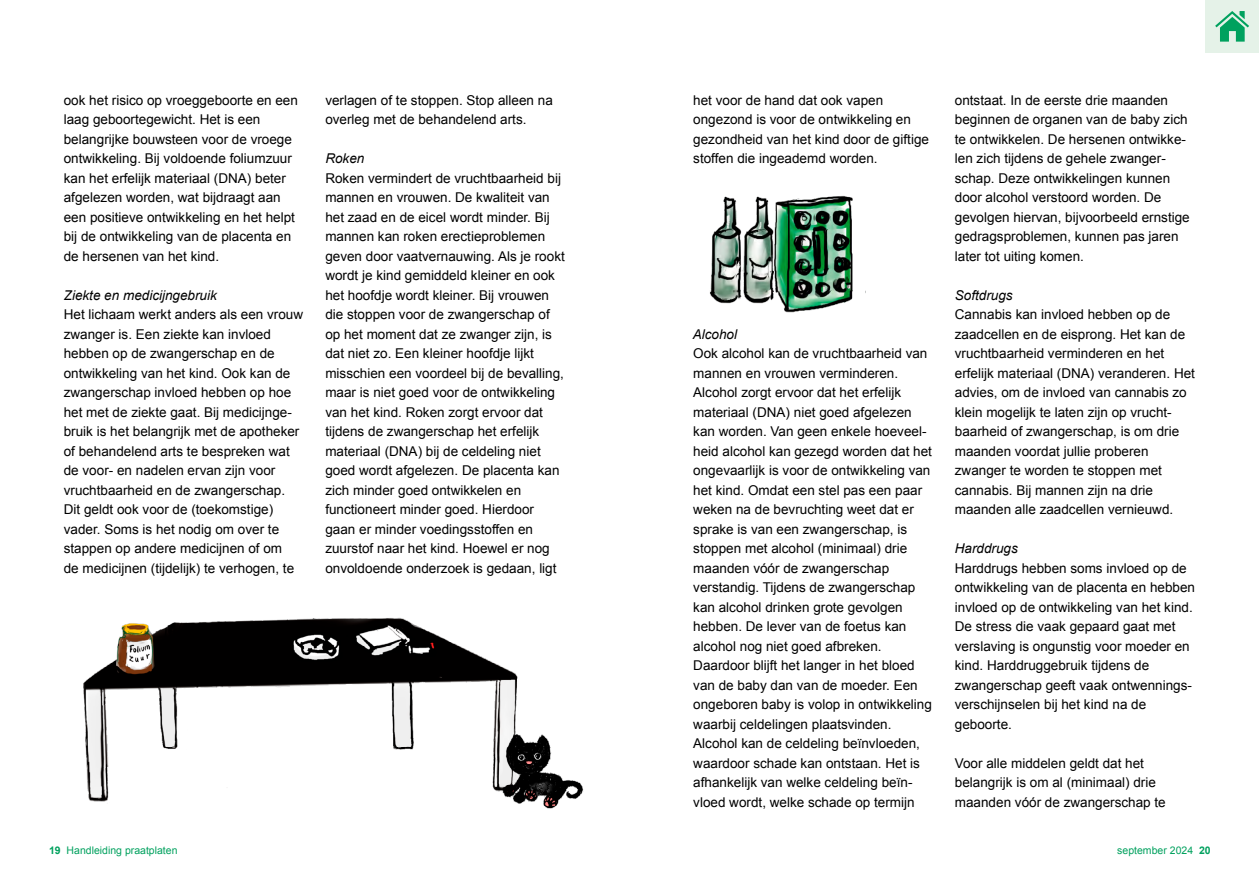
<style>
.page{position:relative;width:1259px;height:893px;background:#fff}
.page>*{position:absolute;margin:0;border:0;box-sizing:border-box;transform-origin:0 0}
.Body_tekst{font:13.5px/19.5px "Arial";color:#000}
.Body_tekst-2{font:italic 13.5px "Arial";color:#000}
.t1{font:10.5px "Arial";color:#00a15e}
.s1{font-weight:700}
</style>
<div class="page">
<img style="left:710px;top:195px;width:143px;height:118px">
<div style="left:1205px;top:0;width:54px;height:53px;background:#e5f2e8"></div>
<svg style="left:1215px;top:11px;width:34px;height:31px"></svg>
<img style="left:83px;top:618px;width:501px;height:191px">
<p class="Body_tekst" style="left:64px;top:90px;width:236px">ook het risico op vroeggeboorte en een laag geboortegewicht. Het is een belangrijke bouwsteen voor de vroege ontwikkeling. Bij voldoende foliumzuur kan het erfelijk materiaal (DNA) beter afgelezen worden, wat bijdraagt aan een positieve ontwikkeling en het helpt bij de ontwikkeling van de placenta en de hersenen van het kind.</p>
<p class="Body_tekst-2" style="left:64px;top:286px;width:155px">Ziekte en medicijngebruik</p>
<p class="Body_tekst" style="left:64px;top:305px;width:241px">Het lichaam werkt anders als een vrouw zwanger is. Een ziekte kan invloed hebben op de zwangerschap en de ontwikkeling van het kind. Ook kan de zwangerschap invloed hebben op hoe het met de ziekte gaat. Bij medicijnge&shy;bruik is het belangrijk met de apotheker of behandelend arts te bespreken wat de voor- en nadelen ervan zijn voor vruchtbaarheid en de zwangerschap.<br>Dit geldt ook voor de (toekomstige) vader. Soms is het nodig om over te stappen op andere medicijnen of om<br>de medicijnen (tijdelijk) te verhogen, te</p>
<p class="Body_tekst" style="left:325px;top:90px;width:229px">verlagen of te stoppen. Stop alleen na overleg met de behandelend arts.</p>
<p class="Body_tekst-2" style="left:325px;top:150px;width:41px">Roken</p>
<p class="Body_tekst" style="left:325px;top:168px;width:241px">Roken vermindert de vruchtbaarheid bij mannen en vrouwen. De kwaliteit van het zaad en de eicel wordt minder. Bij mannen kan roken erectieproblemen geven door vaatvernauwing. Als je rookt wordt je kind gemiddeld kleiner en ook het hoofdje wordt kleiner. Bij vrouwen die stoppen voor de zwangerschap of op het moment dat ze zwanger zijn, is dat niet zo. Een kleiner hoofdje lijkt misschien een voordeel bij de bevalling, maar is niet goed voor de ontwikkeling van het kind. Roken zorgt ervoor dat tijdens de zwangerschap het erfelijk materiaal (DNA) bij de celdeling niet goed wordt afgelezen. De placenta kan zich minder goed ontwikkelen en functioneert minder goed. Hierdoor gaan er minder voedingsstoffen en zuurstof naar het kind. Hoewel er nog onvoldoende onderzoek is gedaan, ligt</p>
<p class="Body_tekst" style="left:693px;top:90px;width:237px">het voor de hand dat ook vapen ongezond is voor de ontwikkeling en gezondheid van het kind door de giftige stoffen die ingeademd worden.</p>
<p class="Body_tekst-2" style="left:693px;top:325px;width:46px">Alcohol</p>
<p class="Body_tekst" style="left:693px;top:344px;width:240px">Ook alcohol kan de vruchtbaarheid van mannen en vrouwen verminderen.<br>Alcohol zorgt ervoor dat het erfelijk materiaal (DNA) niet goed afgelezen kan worden. Van geen enkele hoeveel&shy;heid alcohol kan gezegd worden dat het ongevaarlijk is voor de ontwikkeling van het kind. Omdat een stel pas een paar weken na de bevruchting weet dat er sprake is van een zwangerschap, is stoppen met alcohol (minimaal) drie maanden vóór de zwangerschap verstandig. Tijdens de zwangerschap kan alcohol drinken grote gevolgen hebben. De lever van de foetus kan alcohol nog niet goed afbreken.<br>Daardoor blijft het langer in het bloed van de baby dan van de moeder. Een ongeboren baby is volop in ontwikkeling waarbij celdelingen plaatsvinden.<br>Alcohol kan de celdeling beïnvloeden, waardoor schade kan ontstaan. Het is afhankelijk van welke celdeling beïn&shy;vloed wordt, welke schade op termijn</p>
<p class="Body_tekst" style="left:955px;top:90px;width:236px">ontstaat. In de eerste drie maanden beginnen de organen van de baby zich te ontwikkelen. De hersenen ontwikke&shy;len zich tijdens de gehele zwanger&shy;schap. Deze ontwikkelingen kunnen door alcohol verstoord worden. De gevolgen hiervan, bijvoorbeeld ernstige gedragsproblemen, kunnen pas jaren later tot uiting komen.</p>
<p class="Body_tekst-2" style="left:955px;top:286px;width:59px">Softdrugs</p>
<p class="Body_tekst" style="left:955px;top:305px;width:242px">Cannabis kan invloed hebben op de zaadcellen en de eisprong. Het kan de vruchtbaarheid verminderen en het erfelijk materiaal (DNA) veranderen. Het advies, om de invloed van cannabis zo klein mogelijk te laten zijn op vrucht&shy;baarheid of zwangerschap, is om drie maanden voordat jullie proberen zwanger te worden te stoppen met cannabis. Bij mannen zijn na drie maanden alle zaadcellen vernieuwd.</p>
<p class="Body_tekst-2" style="left:955px;top:540px;width:65px">Harddrugs</p>
<p class="Body_tekst" style="left:955px;top:558px;width:242px">Harddrugs hebben soms invloed op de ontwikkeling van de placenta en hebben invloed op de ontwikkeling van het kind.<br>De stress die vaak gepaard gaat met verslaving is ongunstig voor moeder en kind. Harddruggebruik tijdens de zwangerschap geeft vaak ontwennings&shy;verschijnselen bij het kind na de geboorte.</p>
<p class="Body_tekst" style="left:955px;top:753px;width:212px">Voor alle middelen geldt dat het belangrijk is om al (minimaal) drie maanden vóór de zwangerschap te</p>
<p class="t1" style="left:49px;top:843px;width:130px"><span class="s1">19</span> Handleiding praatplaten</p>
<p class="t1" style="left:1117px;top:843px;width:95px">september 2024 <span class="s1">20</span></p>
</div>
